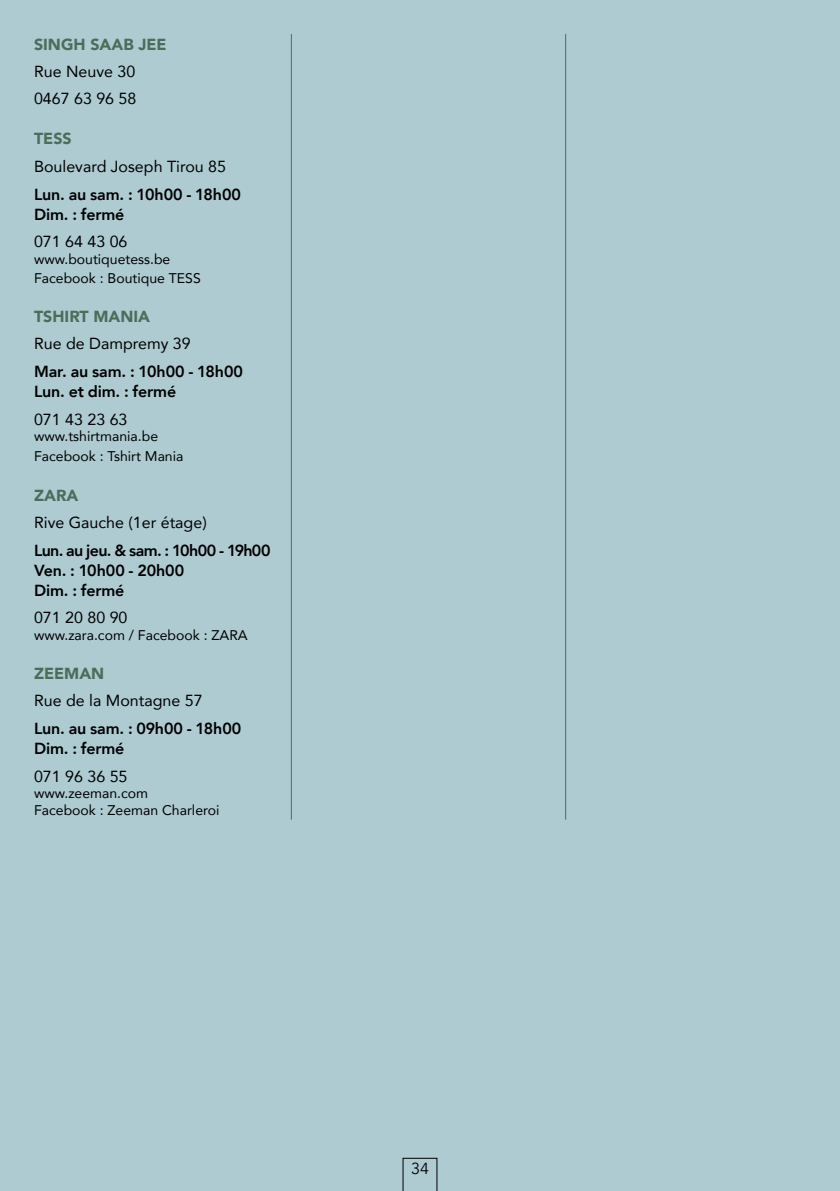
<style>
.page{position:relative;width:840px;height:1191px;background:#fff}
.page>*{position:absolute;margin:0;border:0;box-sizing:border-box;transform-origin:0 0}
.t1{font:16px/27.2px "Avenir";color:#000}
.t2{font:800 16px/20px "Avenir";letter-spacing:-.01em;color:#000}
.t3{font:800 16px/20px "Avenir";letter-spacing:-.03em;color:#000}
.t4{font:900 16px "Avenir";color:#4d6d5b}
.t5{font:16px "Avenir";color:#000}
.t6{font:14px/19.2px "Avenir";color:#000}
</style>
<div class="page">
<div style="left:0;top:0;width:839px;height:1191px;background:#afcbd2"></div>
<hr style="left:291px;top:34px;width:1px;height:785px;background:#4d6d5b">
<hr style="left:565px;top:34px;width:1px;height:785px;background:#4d6d5b">
<svg style="left:402px;top:1158px;width:35px;height:33px"></svg>
<p class="t4" style="left:34px;top:31px;width:134px">SINGH SAAB JEE</p>
<p class="t1" style="left:34px;top:58px;width:104px">Rue Neuve 30<br>0467 63 96 58</p>
<p class="t4" style="left:34px;top:125px;width:39px">TESS</p>
<p class="t1" style="left:34px;top:152px;width:193px">Boulevard Joseph Tirou 85</p>
<p class="t2" style="left:34px;top:184px;width:208px">Lun. au sam. : 10h00 - 18h00<br>Dim. : fermé</p>
<p class="t1" style="left:34px;top:227px;width:95px">071 64 43 06</p>
<p class="t6" style="left:34px;top:249px;width:168px">www.boutiquetess.be<br>Facebook : Boutique TESS</p>
<p class="t4" style="left:34px;top:303px;width:117px">TSHIRT MANIA</p>
<p class="t1" style="left:34px;top:330px;width:158px">Rue de Dampremy 39</p>
<p class="t2" style="left:34px;top:362px;width:210px">Mar. au sam. : 10h00 - 18h00<br>Lun. et dim. : fermé</p>
<p class="t1" style="left:34px;top:405px;width:95px">071 43 23 63</p>
<p class="t6" style="left:34px;top:426px;width:151px">www.tshirtmania.be<br>Facebook : Tshirt Mania</p>
<p class="t4" style="left:34px;top:481px;width:46px">ZARA</p>
<p class="t1" style="left:34px;top:508px;width:174px">Rive Gauche (1er étage)</p>
<p class="t3" style="left:34px;top:540px;width:238px">Lun. au jeu. &amp; sam. : 10h00 - 19h00<br>Ven. : 10h00 - 20h00<br>Dim. : fermé</p>
<p class="t1" style="left:34px;top:603px;width:95px">071 20 80 90</p>
<p class="t6" style="left:34px;top:625px;width:215px">www.zara.com / Facebook : ZARA</p>
<p class="t4" style="left:34px;top:660px;width:72px">ZEEMAN</p>
<p class="t1" style="left:34px;top:686px;width:170px">Rue de la Montagne 57</p>
<p class="t2" style="left:34px;top:718px;width:209px">Lun. au sam. : 09h00 - 18h00<br>Dim. : fermé</p>
<p class="t1" style="left:34px;top:762px;width:95px">071 96 36 55</p>
<p class="t6" style="left:34px;top:784px;width:187px;line-height:16.8px">www.zeeman.com<br>Facebook : Zeeman Charleroi</p>
<p class="t5" style="left:411px;top:1159px;width:19px">34</p>
</div>
